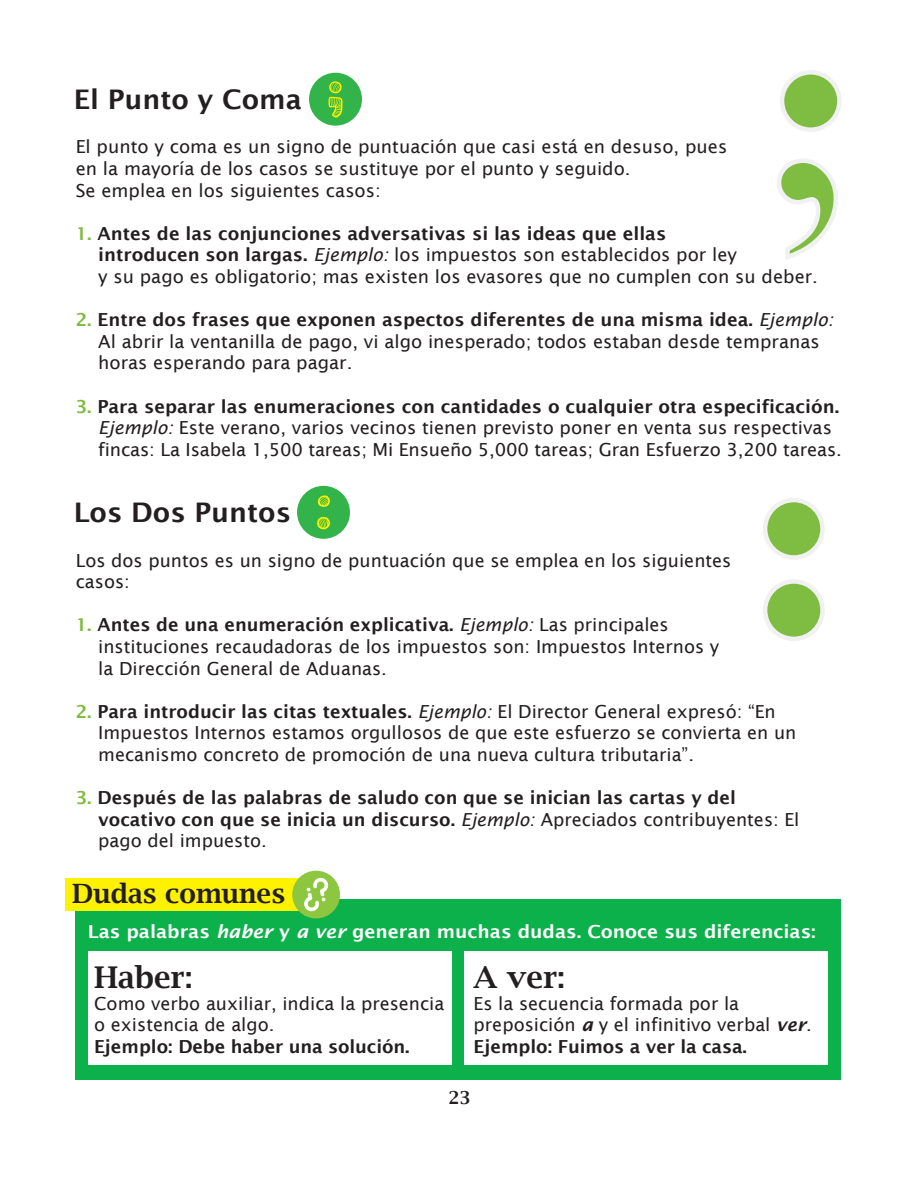
<style>
.page{position:relative;width:918px;height:1188px;background:#fff}
.page>*{position:absolute;margin:0;border:0;box-sizing:border-box;transform-origin:0 0}
.t1{font:600 30px "Lucida Bright";color:#231f20}
.t2{font:600 27px "Lucida Sans";color:#231f20}
.t3{font:600 26.55px "Lucida Bright";color:#231f20}
.t4{font:18px/21.6px "Lucida Sans";color:#231f20}
.t5{font:600 18px/21.6px "Lucida Sans";color:#231f20}
.t6{font:600 18px "Lucida Sans";color:#fff;scale:1.05 1}
.t7{font:600 18px "Lucida Bright";color:#231f20}
.s1{font-weight:600;color:#7fbc42}
.s2{font-weight:600}
.s3{font-style:italic}
.s4{color:#7fbc42}
.s5{font-weight:400;font-style:italic}
.s6{font-weight:400}
.s7{font-weight:600;font-style:italic}
</style>
<div class="page">
<div style="left:309px;top:73px;width:53px;height:53px;background:#33b44a;border-radius:50%"></div>
<div style="left:297px;top:486px;width:53px;height:53px;background:#33b44a;border-radius:50%"></div>
<div style="left:782px;top:72px;width:57px;height:58px;background:#7fbc42;border-radius:50%"></div>
<div style="left:780px;top:70px;width:62px;height:62px;border:4px solid #f1f1f2;border-radius:50%"></div>
<svg style="left:777px;top:159px;width:61px;height:100px"></svg>
<div style="left:765px;top:500px;width:58px;height:57px;background:#7fbc42;border-radius:50%"></div>
<div style="left:763px;top:498px;width:62px;height:62px;border:4px solid #f1f1f2;border-radius:50%"></div>
<div style="left:765px;top:581px;width:58px;height:58px;background:#7fbc42;border-radius:50%"></div>
<div style="left:763px;top:579px;width:62px;height:62px;border:4px solid #f1f1f2;border-radius:50%"></div>
<svg style="left:328px;top:81px;width:15px;height:37px"></svg>
<svg style="left:318px;top:495px;width:12px;height:12px"></svg>
<svg style="left:317px;top:517px;width:13px;height:13px"></svg>
<div style="left:76px;top:899px;width:765px;height:181px;background:#0db14b"></div>
<div style="left:88px;top:952px;width:364px;height:113px;background:#fff"></div>
<div style="left:464px;top:952px;width:364px;height:113px;background:#fff"></div>
<div style="left:65px;top:878px;width:239px;height:33px;background:#fff200"></div>
<div style="left:292px;top:871px;width:48px;height:47px;background:#8dc63f;border-radius:50%"></div>
<svg style="left:304px;top:878px;width:24px;height:33px"></svg>
<h2 class="t2" style="left:74px;top:84px;width:230px">El Punto y Coma</h2>
<p class="t4" style="left:76px;top:136px;width:653px">El punto y coma es un signo de puntuación que casi está en desuso, pues en la mayoría de los casos se sustituye por el punto y seguido.<br>Se emplea en los siguientes casos:</p>
<p class="t4" style="left:98px;top:223px;width:721px;text-indent:-22px"><span class="s1">1.</span> <span class="s2">Antes de las conjunciones adversativas si las ideas que ellas<br>introducen son largas.</span> <span class="s3">Ejemplo:</span> los impuestos son establecidos por ley<br>y su pago es obligatorio; mas existen los evasores que no cumplen con su deber.</p>
<p class="t4" style="left:98px;top:309px;width:737px;text-indent:-23px"><span class="s1">2.</span> <span class="s2">Entre dos frases que exponen aspectos diferentes de una misma idea.</span> <span class="s3">Ejemplo:<br></span>Al abrir la ventanilla de pago, vi algo inesperado; todos estaban desde tempranas horas esperando para pagar.</p>
<p class="t4" style="left:98px;top:395px;width:745px;text-indent:-22px"><span class="s1">3.</span> <span class="s2">Para separar las enumeraciones con cantidades o cualquier otra especificación.<br></span><span class="s3">Ejemplo:</span> Este verano, varios vecinos tienen previsto poner en venta sus respectivas fincas: La Isabela 1,500 tareas; Mi Ensueño 5,000 tareas; Gran Esfuerzo 3,200 tareas.</p>
<h2 class="t2" style="left:74px;top:497px;width:219px">Los Dos Puntos</h2>
<p class="t4" style="left:76px;top:549px;width:657px">Los dos puntos es un signo de puntuación que se emplea en los siguientes casos:</p>
<p class="t4" style="left:98px;top:614px;width:623px;text-indent:-22px"><span class="s1">1.</span> <span class="s2">Antes de una enumeración explicativa.</span> <span class="s3">Ejemplo:</span> Las principales instituciones recaudadoras de los impuestos son: Impuestos Internos y la Dirección General de Aduanas.</p>
<p class="t4" style="left:98px;top:701px;width:700px;text-indent:-22px"><span class="s1">2.</span> <span class="s2">Para introducir las citas textuales.</span> <span class="s3">Ejemplo:</span> El Director General expresó: “En<br>Impuestos Internos estamos orgullosos de que este esfuerzo se convierta en un mecanismo concreto de promoción de una nueva cultura tributaria”.</p>
<p class="t5" style="left:98px;top:787px;width:703px;text-indent:-23px"><span class="s4">3.</span> Después de las palabras de saludo con que se inician las cartas y del vocativo con que se inicia un discurso. <span class="s5">Ejemplo:</span> <span class="s6">Apreciados contribuyentes: El pago del impuesto.</span></p>
<h3 class="t3" style="left:72px;top:878px;width:215px">Dudas comunes</h3>
<p class="t6" style="left:88px;top:921px;width:695px">Las palabras <span class="s3">haber</span> y <span class="s3">a ver</span> generan muchas dudas. Conoce sus diferencias:</p>
<h1 class="t1" style="left:94px;top:960px;width:100px">Haber:</h1>
<p class="t4" style="left:94px;top:993px;width:352px">Como verbo auxiliar, indica la presencia o existencia de algo.</p>
<p class="t5" style="left:94px;top:1036px;width:317px">Ejemplo: Debe haber una solución.</p>
<h1 class="t1" style="left:474px;top:960px;width:93px">A ver:</h1>
<p class="t4" style="left:474px;top:993px;width:340px">Es la secuencia formada por la preposición <span class="s7">a</span> y el infinitivo verbal <span class="s7">ver</span>.<br><span class="s2">Ejemplo: Fuimos a ver la casa.</span></p>
<p class="t7" style="left:448px;top:1087px;width:24px">23</p>
</div>
